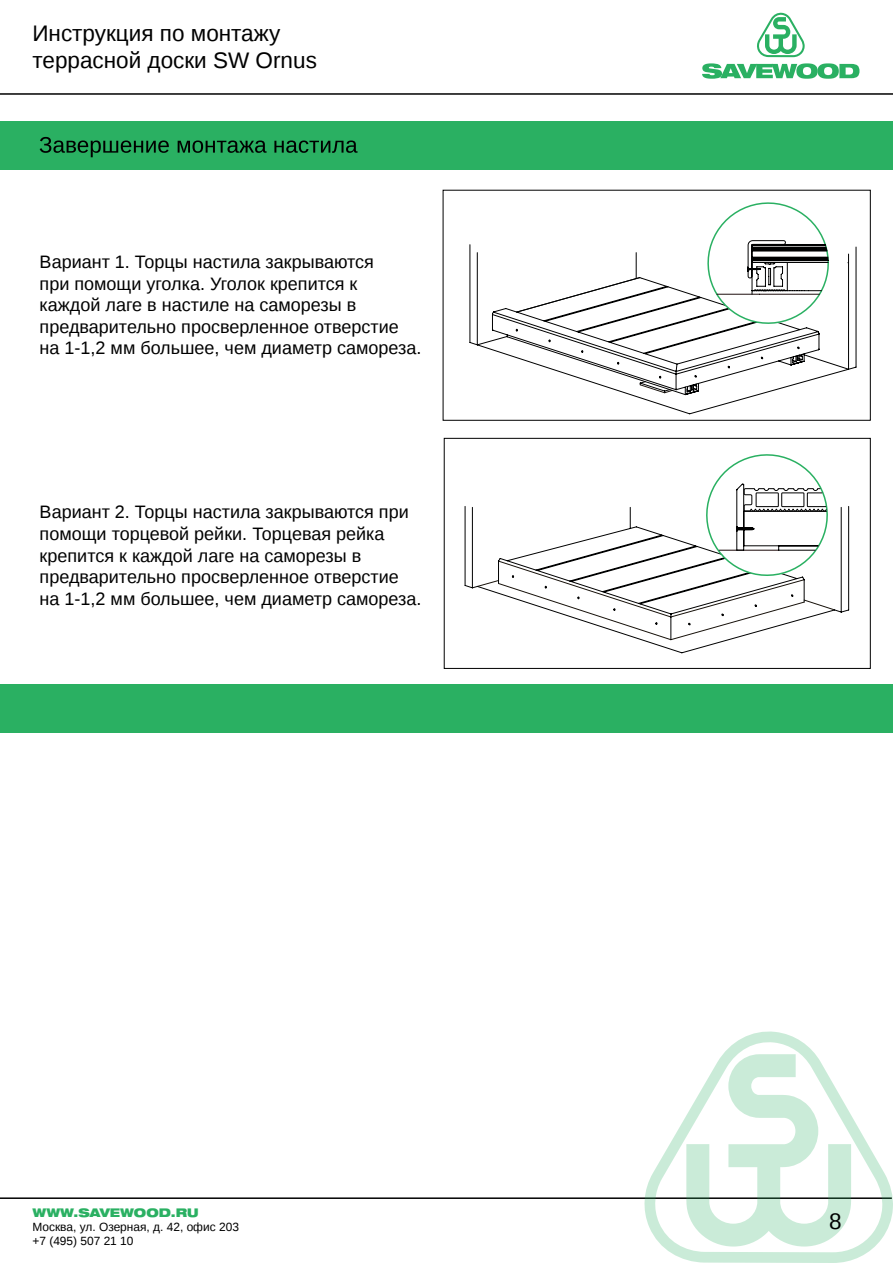
<style>
.page{position:relative;width:893px;height:1263px;background:#fff}
.page>*{position:absolute;margin:0;border:0;box-sizing:border-box;transform-origin:0 0}
.t1{font:22.5px/27px "Liberation Sans";color:#000}
.t2{font:18px/21.6px "Liberation Sans";color:#000}
.t3{font:11.85px/14.2px "Liberation Sans";color:#000}
.t4{font:900 expanded 11.85px "Helvetica 93";color:#2ab062}
</style>
<div class="page">
<svg style="left:757px;top:12px;width:48px;height:45px"></svg>
<svg style="left:702px;top:63px;width:157px;height:16px"></svg>
<div style="left:0;top:122px;width:893px;height:48px;background:#2ab062"></div>
<hr style="left:0;top:93px;width:893px;height:2px;background:#000">
<hr style="left:0;top:1197px;width:892px;height:2px;background:#000">
<svg style="left:642px;top:1031px;width:251px;height:232px"></svg>
<svg style="left:469px;top:244px;width:387px;height:170px"></svg>
<svg style="left:505px;top:262px;width:344px;height:133px"></svg>
<svg style="left:698px;top:202px;width:139px;height:132px"></svg>
<svg style="left:465px;top:506px;width:384px;height:147px"></svg>
<div style="left:444px;top:438px;width:426px;height:231px;border:1px solid #000"></div>
<div style="left:0;top:684px;width:893px;height:48px;background:#2ab062"></div>
<svg style="left:477px;top:454px;width:361px;height:186px"></svg>
<svg style="left:40px;top:137px;width:129px;height:20px"></svg>
<svg style="left:178px;top:140px;width:89px;height:13px"></svg>
<svg style="left:274px;top:140px;width:84px;height:13px"></svg>
<p class="t1" style="left:32px;top:20px;width:286px">Инструкция по монтажу террасной доски SW Ornus</p>
<p class="t2" style="left:40px;top:252px;width:383px">Вариант 1. Торцы настила закрываются<br>при помощи уголка. Уголок крепится к каждой лаге в настиле на саморезы в предварительно просверленное отверстие на 1-1,2 мм большее, чем диаметр самореза.</p>
<p class="t2" style="left:40px;top:502px;width:383px">Вариант 2. Торцы настила закрываются при помощи торцевой рейки. Торцевая рейка крепится к каждой лаге на саморезы в предварительно просверленное отверстие на 1-1,2 мм большее, чем диаметр самореза.</p>
<p class="t4" style="left:32px;top:1205px;width:168px">WWW.SAVEWOOD.RU</p>
<p class="t3" style="left:32px;top:1220px;width:208px">Москва, ул. Озерная, д. 42, офис 203 +7 (495) 507 21 10</p>
<p class="t1" style="left:829px;top:1208px;width:14px">8</p>
</div>
